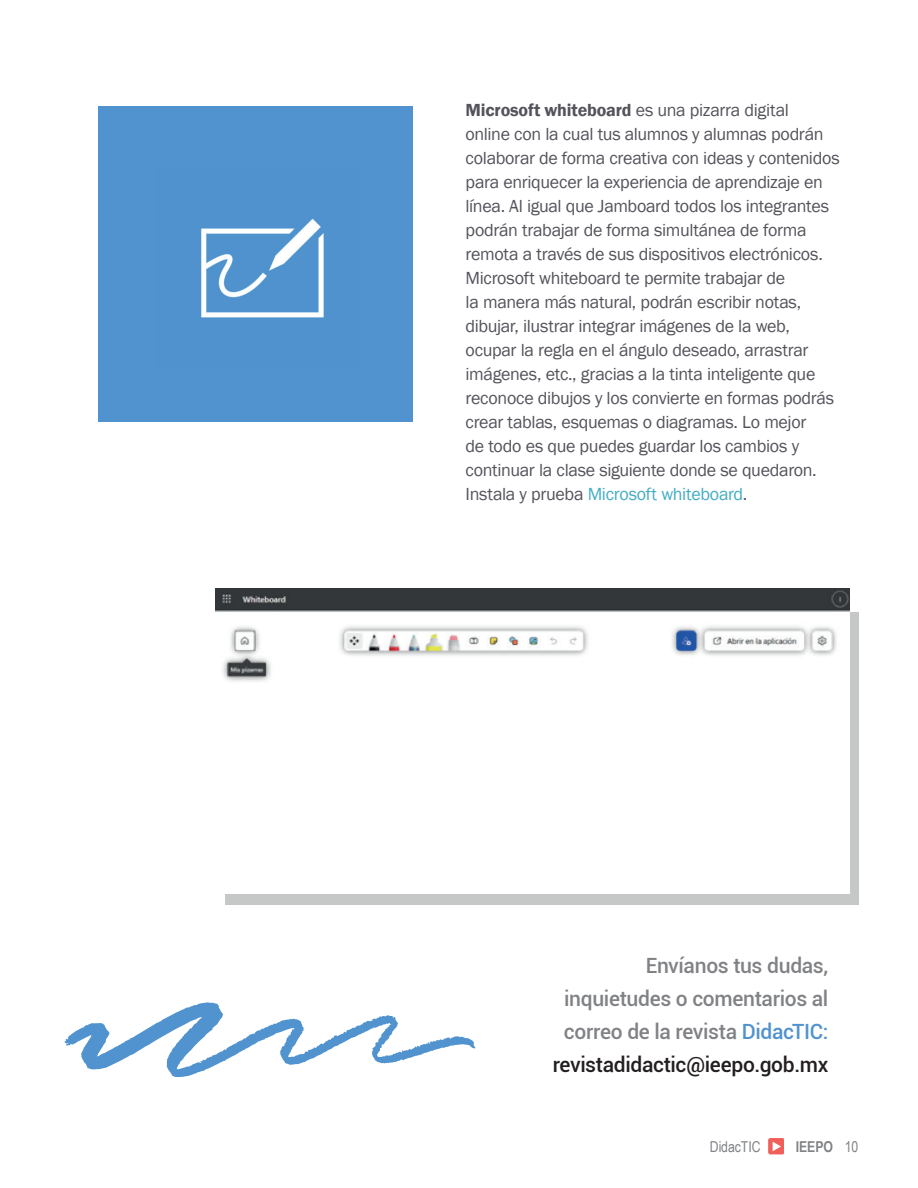
<style>
.page{position:relative;width:918px;height:1188px;background:#fff}
.page>*{position:absolute;margin:0;border:0;box-sizing:border-box;transform-origin:0 0}
.t1{font:500 21px/33px "Roboto";letter-spacing:-.015em;color:#808285;text-align:right}
.t2{font:18px/24px "Franklin Gothic";letter-spacing:-.02em;color:#54535b}
.t3{font:15px "Arial Narrow";letter-spacing:-.005em;color:#808285}
.t4{font:700 15px "Arial Narrow";letter-spacing:-.005em;color:#808285}
.s1{font-weight:600}
.s2{color:#43adc4}
.s3{color:#5193ce}
.s4{color:#231f20}
.s5{font-weight:400}
</style>
<div class="page">
<div style="left:769px;top:1138px;width:15px;height:16px;background:#f15f5a;border-radius:2px"></div>
<svg style="left:773px;top:1142px;width:8px;height:9px"></svg>
<div style="left:225px;top:613px;width:633px;height:292px;background:#c6c7c7"></div>
<img style="left:216px;top:588px;width:634px;height:306px">
<div style="left:98px;top:107px;width:315px;height:315px;background:#5193ce"></div>
<img style="left:201px;top:218px;width:123px;height:100px">
<svg style="left:64px;top:1002px;width:411px;height:75px"></svg>
<p class="t2" style="left:466px;top:99px;width:376px"><span class="s1">Microsoft whiteboard</span> es una pizarra digital<br>online con la cual tus alumnos y alumnas podrán colaborar de forma creativa con ideas y contenidos para enriquecer la experiencia de aprendizaje en línea. Al igual que Jamboard todos los integrantes podrán trabajar de forma simultánea de forma remota a través de sus dispositivos electrónicos.<br>Microsoft whiteboard te permite trabajar de<br>la manera más natural, podrán escribir notas, dibujar, ilustrar integrar imágenes de la web, ocupar la regla en el ángulo deseado, arrastrar imágenes, etc., gracias a la tinta inteligente que reconoce dibujos y los convierte en formas podrás crear tablas, esquemas o diagramas. Lo mejor<br>de todo es que puedes guardar los cambios y continuar la clase siguiente donde se quedaron.<br>Instala y prueba <span class="s2">Microsoft whiteboard</span>.</p>
<p class="t1" style="left:553px;top:948px;width:277px">Envíanos tus dudas, inquietudes o comentarios al correo de la revista <span class="s3">DidacTIC: </span><span class="s4">revistadidactic@ieepo.gob.mx</span></p>
<p class="t3" style="left:710px;top:1136px;width:52px">DidacTIC</p>
<p class="t4" style="left:796px;top:1135px;width:64px">IEEPO <span class="s5">10</span></p>
</div>
